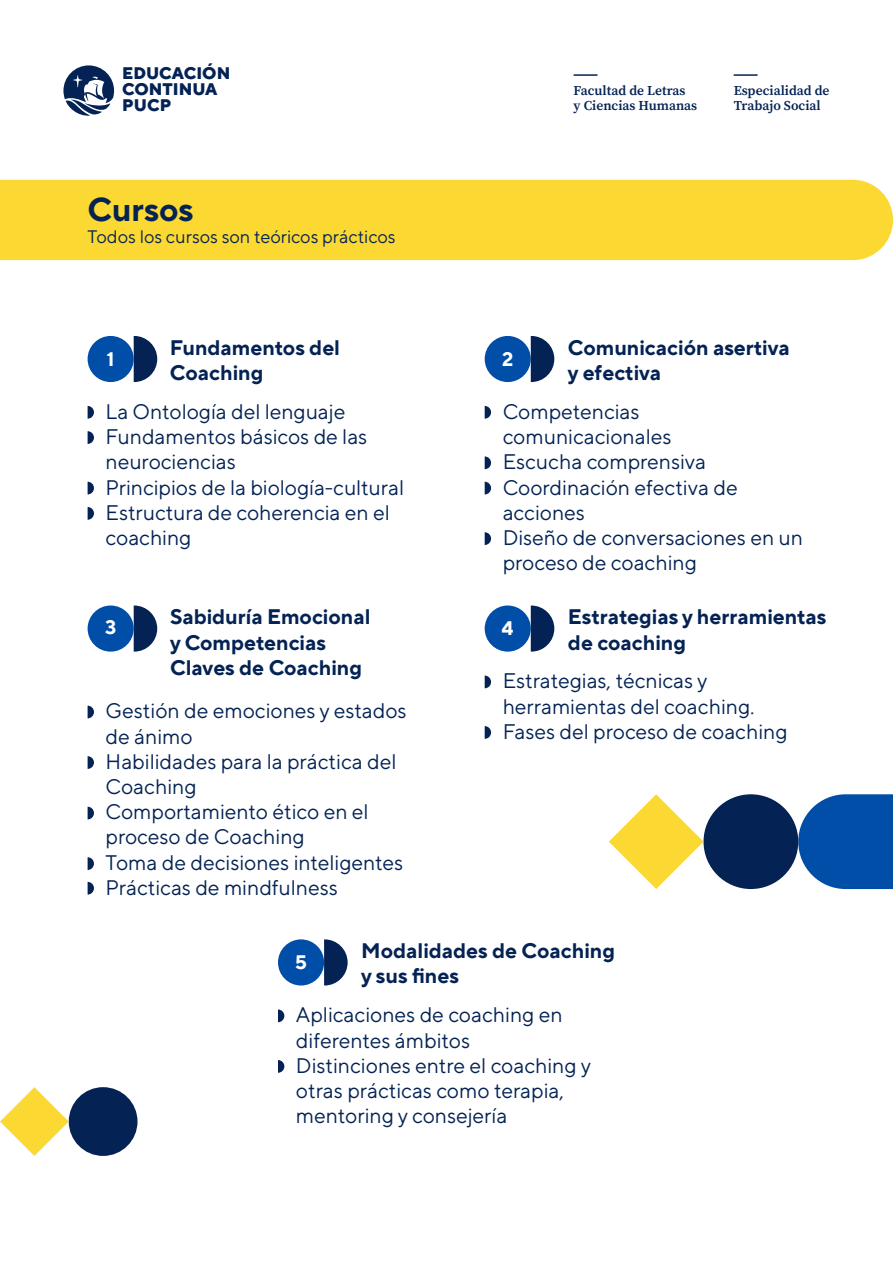
<style>
.page{position:relative;width:893px;height:1263px;background:#fff}
.page>*{position:absolute;margin:0;border:0;box-sizing:border-box;transform-origin:0 0}
.t1{font:700 33px "TT Norms Pro";color:#042354}
.t2{font:21px/25.2px "TT Norms Pro";color:#042354}
.t3{font:700 21px/25.2px "TT Norms Pro";color:#042354}
.t4{font:700 19.5px "TT Norms Pro";color:#fff}
.t5{font:18px "TT Norms Pro";color:#042354}
.t6{font:800 16.8px/15.9px "TT Norms Pro";color:#042354}
.t7{font:600 13.5px/14.4px "Source Serif Pro";color:#042354}
</style>
<div class="page">
<svg style="left:63px;top:65px;width:51px;height:51px"></svg>
<hr style="left:574px;top:74px;width:23px;height:2px;background:#042354">
<hr style="left:734px;top:74px;width:23px;height:2px;background:#042354">
<div style="left:0;top:180px;width:893px;height:80px;background:#fbd832"></div>
<svg style="left:798px;top:794px;width:95px;height:95px;background:#1c61b1"></svg>
<div style="left:703px;top:794px;width:95px;height:95px;background:#042354;border-radius:47px"></div>
<svg style="left:609px;top:794px;width:94px;height:95px"></svg>
<div style="left:69px;top:1087px;width:69px;height:69px;background:#042354;border-radius:50%"></div>
<svg style="left:0;top:1087px;width:69px;height:69px"></svg>
<svg style="left:531px;top:336px;width:23px;height:46px"></svg>
<div style="left:485px;top:336px;width:46px;height:46px;background:#004ea8;border-radius:50%"></div>
<svg style="left:134px;top:336px;width:23px;height:46px"></svg>
<div style="left:88px;top:336px;width:46px;height:46px;background:#004ea8;border-radius:50%"></div>
<svg style="left:531px;top:605px;width:23px;height:47px"></svg>
<div style="left:485px;top:605px;width:46px;height:47px;background:#004ea8;border-radius:50%"></div>
<svg style="left:134px;top:605px;width:23px;height:47px"></svg>
<div style="left:88px;top:605px;width:46px;height:47px;background:#004ea8;border-radius:50%"></div>
<svg style="left:324px;top:939px;width:24px;height:46px"></svg>
<div style="left:278px;top:939px;width:46px;height:46px;background:#004ea8;border-radius:50%"></div>
<svg style="left:278px;top:1009px;width:6px;height:13px"></svg>
<svg style="left:278px;top:1060px;width:6px;height:13px"></svg>
<svg style="left:485px;top:406px;width:6px;height:13px"></svg>
<svg style="left:485px;top:456px;width:6px;height:13px"></svg>
<svg style="left:485px;top:482px;width:6px;height:12px"></svg>
<svg style="left:485px;top:532px;width:6px;height:13px"></svg>
<svg style="left:88px;top:406px;width:6px;height:13px"></svg>
<svg style="left:88px;top:431px;width:6px;height:13px"></svg>
<svg style="left:88px;top:482px;width:6px;height:12px"></svg>
<svg style="left:88px;top:507px;width:6px;height:13px"></svg>
<svg style="left:88px;top:706px;width:6px;height:12px"></svg>
<svg style="left:88px;top:756px;width:6px;height:13px"></svg>
<svg style="left:88px;top:807px;width:6px;height:12px"></svg>
<svg style="left:88px;top:882px;width:6px;height:12px"></svg>
<svg style="left:88px;top:857px;width:6px;height:13px"></svg>
<svg style="left:485px;top:675px;width:6px;height:13px"></svg>
<svg style="left:485px;top:726px;width:6px;height:13px"></svg>
<p class="t6" style="left:122px;top:64px;width:110px">EDUCACIÓN<br>CONTINUA<br>PUCP</p>
<h1 class="t1" style="left:88px;top:185px;width:107px">Cursos</h1>
<p class="t5" style="left:88px;top:224px;width:310px">Todos los cursos son teóricos prácticos</p>
<p class="t7" style="left:574px;top:83px;width:125px">Facultad de Letras<br>y Ciencias Humanas</p>
<p class="t7" style="left:734px;top:83px;width:97px">Especialidad de<br>Trabajo Social</p>
<p class="t3" style="left:170px;top:333px;width:172px">Fundamentos del<br>Coaching</p>
<p class="t3" style="left:568px;top:333px;width:223px">Comunicación asertiva y efectiva</p>
<p class="t4" style="left:107px;top:345px;width:9px">1</p>
<p class="t4" style="left:502px;top:345px;width:13px">2</p>
<p class="t2" style="left:106px;top:397px;width:300px">La Ontología del lenguaje<br>Fundamentos básicos de las neurociencias<br>Principios de la biología-cultural<br>Estructura de coherencia en el coaching</p>
<p class="t2" style="left:503px;top:397px;width:302px">Competencias comunicacionales<br>Escucha comprensiva<br>Coordinación efectiva de acciones<br>Diseño de conversaciones en un proceso de coaching</p>
<p class="t3" style="left:170px;top:603px;width:202px">Sabiduría Emocional y Competencias<br>Claves de Coaching</p>
<p class="t3" style="left:568px;top:603px;width:260px">Estrategias y herramientas de coaching</p>
<p class="t4" style="left:105px;top:613px;width:13px">3</p>
<p class="t4" style="left:502px;top:614px;width:13px">4</p>
<p class="t2" style="left:503px;top:667px;width:286px">Estrategias, técnicas y herramientas del coaching.<br>Fases del proceso de coaching</p>
<p class="t2" style="left:106px;top:697px;width:303px">Gestión de emociones y estados de ánimo<br>Habilidades para la práctica del<br>Coaching<br>Comportamiento ético en el proceso de Coaching<br>Toma de decisiones inteligentes<br>Prácticas de mindfulness</p>
<p class="t4" style="left:295px;top:948px;width:13px">5</p>
<p class="t3" style="left:361px;top:937px;width:255px">Modalidades de Coaching y sus fines</p>
<p class="t2" style="left:296px;top:1001px;width:296px">Aplicaciones de coaching en diferentes ámbitos<br>Distinciones entre el coaching y otras prácticas como terapia, mentoring y consejería</p>
</div>
